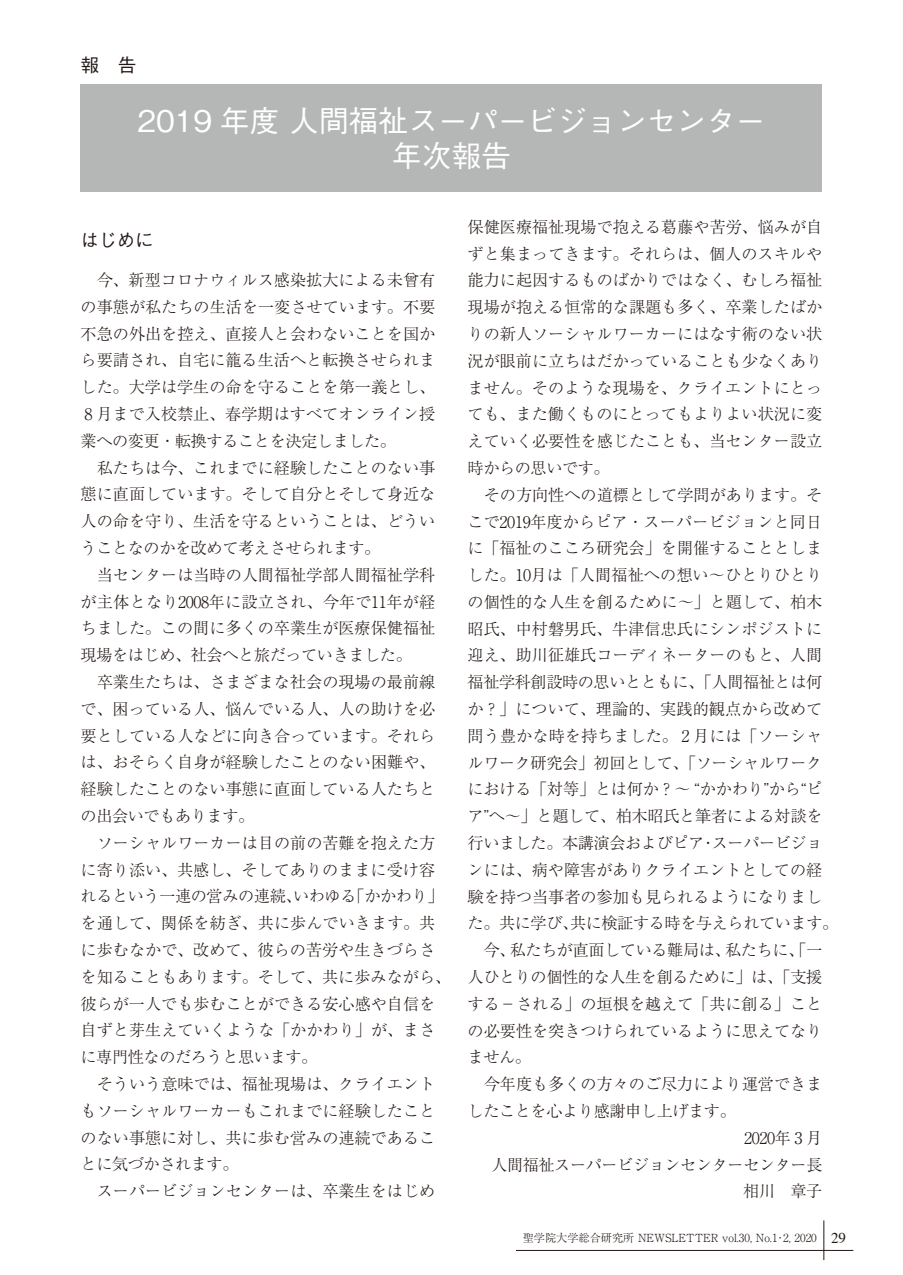
<style>
.page{position:relative;width:903px;height:1275px;background:#fff}
.page>*{position:absolute;margin:0;border:0;box-sizing:border-box;transform-origin:0 0}
.t1{font:500 29.75px/34.6px "Gothic BBB Pro";color:#fff;text-align:center}
.t2{font:500 18.55px "Gothic BBB Pro";color:#221815}
.t3{font:500 18.55px "Gothic BBB Pr 6";color:#221815}
.t4{font:300 16.1px/26.8px "Ryumin Pr 6";color:#221815}
.t5{font:300 16.1px "Ryumin Pr 6";letter-spacing:-.025em;color:#221815}
.t6{font:300 11.2px "Ryumin Pro";color:#221815}
.s1{font-family:"Times";font-weight:400;font-size:14.88px}
</style>
<div class="page">
<div style="left:81px;top:84px;width:741px;height:107px;background:#b5b6b6"></div>
<hr style="left:516px;top:1250px;width:337px;height:1px;background:#221815">
<hr style="left:823px;top:1220px;width:1px;height:40px;background:#221815">
<p class="t3" style="left:81px;top:50px;width:57px">報　告</p>
<h1 class="t1" style="left:137px;top:100px;width:630px">2019 年度 人間福祉スーパービジョンセンター年次報告</h1>
<p class="t2" style="left:81px;top:225px;width:75px">はじめに</p>
<p class="t4" style="left:81px;top:266px;width:372px">　今、新型コロナウィルス感染拡大による未曾有の事態が私たちの生活を一変させています。不要不急の外出を控え、直接人と会わないことを国から要請され、自宅に籠る生活へと転換させられました。大学は学生の命を守ることを第一義とし、<br>8 月まで入校禁止、春学期はすべてオンライン授業への変更・転換することを決定しました。<br>　私たちは今、これまでに経験したことのない事態に直面しています。そして自分とそして身近な人の命を守り、生活を守るということは、どういうことなのかを改めて考えさせられます。<br>　当センターは当時の人間福祉学部人間福祉学科が主体となり2008年に設立され、今年で11年が経ちました。この間に多くの卒業生が医療保健福祉現場をはじめ、社会へと旅だっていきました。<br>　卒業生たちは、さまざまな社会の現場の最前線で、困っている人、悩んでいる人、人の助けを必要としている人などに向き合っています。それらは、おそらく自身が経験したことのない困難や、経験したことのない事態に直面している人たちとの出会いでもあります。<br>　ソーシャルワーカーは目の前の苦難を抱えた方に寄り添い、共感し、そしてありのままに受け容れるという一連の営みの連続、いわゆる「かかわり」を通して、関係を紡ぎ、共に歩んでいきます。共に歩むなかで、改めて、彼らの苦労や生きづらさを知ることもあります。そして、共に歩みながら、彼らが一人でも歩むことができる安心感や自信を自ずと芽生えていくような「かかわり」が、まさに専門性なのだろうと思います。<br>　そういう意味では、福祉現場は、クライエントもソーシャルワーカーもこれまでに経験したことのない事態に対し、共に歩む営みの連続であることに気づかされます。<br>　スーパービジョンセンターは、卒業生をはじめ</p>
<p class="t4" style="left:468px;top:212px;width:356px">保健医療福祉現場で抱える葛藤や苦労、悩みが自</p>
<p class="t4" style="left:468px;top:239px;width:356px">ずと集まってきます。それらは、個人のスキルや</p>
<p class="t4" style="left:468px;top:266px;width:356px">能力に起因するものばかりではなく、むしろ福祉</p>
<p class="t4" style="left:468px;top:293px;width:356px">現場が抱える恒常的な課題も多く、卒業したばか</p>
<p class="t4" style="left:468px;top:320px;width:356px">りの新人ソーシャルワーカーにはなす術のない状</p>
<p class="t4" style="left:468px;top:346px;width:356px">況が眼前に立ちはだかっていることも少なくあり</p>
<p class="t4" style="left:468px;top:373px;width:356px">ません。そのような現場を、クライエントにとっ</p>
<p class="t4" style="left:468px;top:400px;width:356px">ても、また働くものにとってもよりよい状況に変</p>
<p class="t4" style="left:468px;top:427px;width:356px">えていく必要性を感じたことも、当センター設立</p>
<p class="t5" style="left:468px;top:455px;width:144px">時からの思いです。</p>
<p class="t4" style="left:468px;top:480px;width:356px">　その方向性への道標として学問があります。そ</p>
<p class="t4" style="left:468px;top:507px;width:356px">こで2019年度からピア・スーパービジョンと同日</p>
<p class="t4" style="left:468px;top:534px;width:356px">に「福祉のこころ研究会」を開催することとしま</p>
<p class="t4" style="left:468px;top:561px;width:356px">した。10月は「人間福祉への想い〜ひとりひとり</p>
<p class="t4" style="left:468px;top:587px;width:356px">の個性的な人生を創るために〜」と題して、柏木</p>
<p class="t4" style="left:468px;top:614px;width:356px">昭氏、中村磐男氏、牛津信忠氏にシンポジストに</p>
<p class="t4" style="left:468px;top:641px;width:356px">迎え、助川征雄氏コーディネーターのもと、人間</p>
<p class="t5" style="left:468px;top:670px;width:356px">福祉学科創設時の思いとともに、「人間福祉とは何</p>
<p class="t4" style="left:468px;top:695px;width:356px">か？」について、理論的、実践的観点から改めて</p>
<p class="t4" style="left:468px;top:721px;width:356px">問う豊かな時を持ちました。 2 月には「ソーシャ</p>
<p class="t5" style="left:468px;top:750px;width:356px">ルワーク研究会」初回として、「ソーシャルワーク</p>
<p class="t4" style="left:468px;top:775px;width:356px">における「対等」とは何か？〜 “かかわり”から“ピ</p>
<p class="t4" style="left:468px;top:802px;width:356px">ア”へ〜」と題して、柏木昭氏と筆者による対談を</p>
<p class="t5" style="left:468px;top:830px;width:356px">行いました。本講演会およびピア・スーパービジョ</p>
<p class="t4" style="left:468px;top:855px;width:356px">ンには、病や障害がありクライエントとしての経</p>
<p class="t4" style="left:468px;top:882px;width:356px">験を持つ当事者の参加も見られるようになりまし</p>
<p class="t5" style="left:468px;top:911px;width:372px">た。共に学び、共に検証する時を与えられています。</p>
<p class="t5" style="left:468px;top:937px;width:356px">　今、私たちが直面している難局は、私たちに、「一</p>
<p class="t5" style="left:468px;top:964px;width:356px">人ひとりの個性的な人生を創るために」は、「支援</p>
<p class="t4" style="left:468px;top:989px;width:356px">する−される」の垣根を越えて「共に創る」こと</p>
<p class="t4" style="left:468px;top:1016px;width:356px">の必要性を突きつけられているように思えてなり</p>
<p class="t4" style="left:468px;top:1043px;width:65px">ません。</p>
<p class="t4" style="left:468px;top:1070px;width:356px">　今年度も多くの方々のご尽力により運営できま</p>
<p class="t5" style="left:468px;top:1098px;width:270px">したことを心より感謝申し上げます。</p>
<p class="t4" style="left:744px;top:1123px;width:80px">2020年 3 月</p>
<p class="t5" style="left:491px;top:1152px;width:333px">人間福祉スーパービジョンセンターセンター長</p>
<p class="t4" style="left:743px;top:1177px;width:81px">相川　章子</p>
<p class="t6" style="left:523px;top:1229px;width:325px">聖学院大学総合研究所 NEWSLETTER vol.30, No.1・2, 2020 <span class="s1">29</span></p>
</div>
